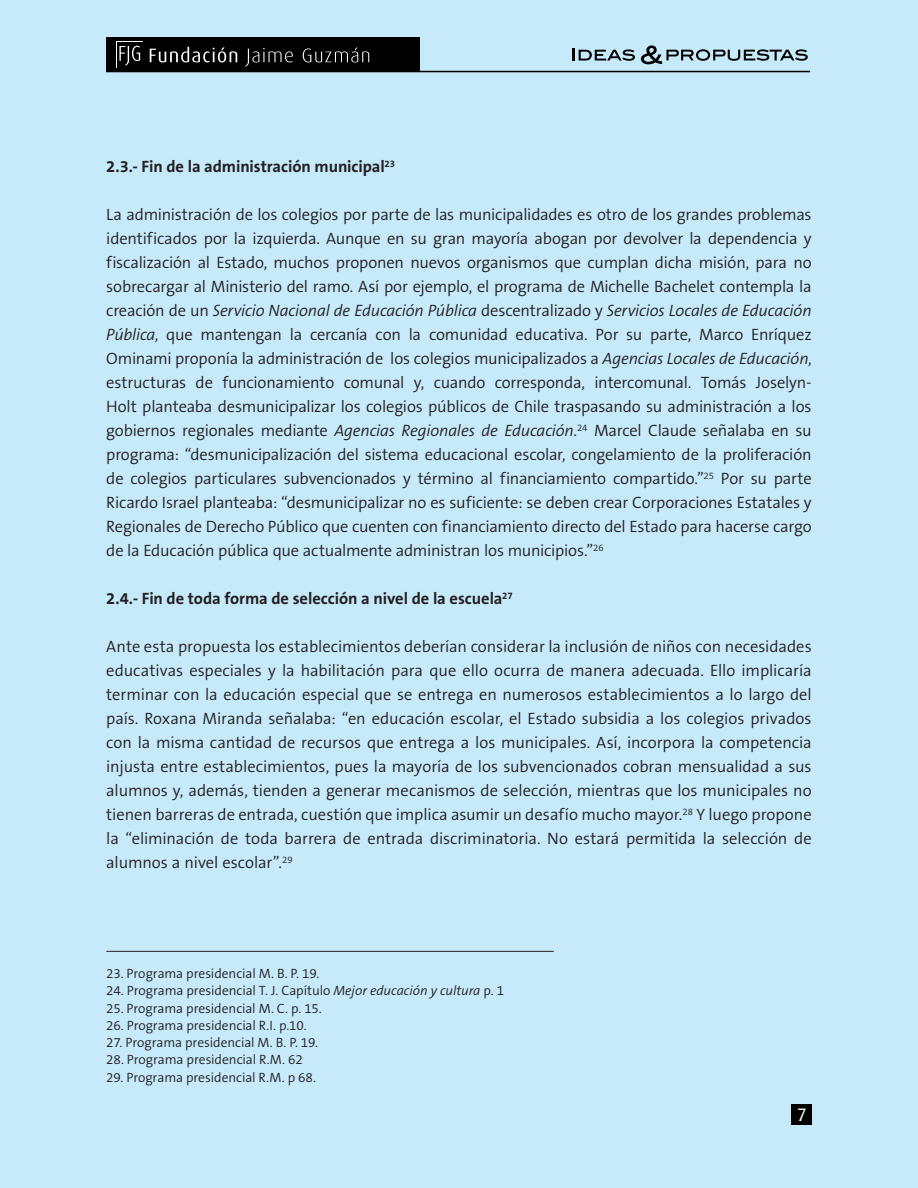
<style>
.page{position:relative;width:918px;height:1188px;background:#c6eafa}
.page>*{position:absolute;margin:0;border:0;box-sizing:border-box;transform-origin:0 0}
.t1{font:18px "Dax";color:#fff}
.t2{font:300 16.5px/24px "The Sans B4";letter-spacing:-.01em;color:#231f20;text-align:justify}
.t3{font:700 16.5px "The Sans B7";letter-spacing:-.005em;color:#231f20}
.t4{font:300 13.5px "The Sans B4";letter-spacing:-.005em;color:#231f20}
.s1{font-style:italic}
</style>
<div class="page">
<svg style="left:573px;top:48px;width:62px;height:13px"></svg>
<svg style="left:641px;top:45px;width:167px;height:19px"></svg>
<hr style="left:106px;top:71px;width:704px;height:1px;background:#000">
<div style="left:106px;top:37px;width:313px;height:35px;background:#000"></div>
<svg style="left:116px;top:41px;width:27px;height:27px"></svg>
<div style="left:117px;top:42px;width:26px;height:25px;background:#000"></div>
<svg style="left:119px;top:46px;width:21px;height:20px"></svg>
<svg style="left:150px;top:47px;width:219px;height:20px"></svg>
<div style="left:792px;top:1104px;width:20px;height:20px;background:#000"></div>
<hr style="left:106px;top:951px;width:448px;height:1px;background:#231f20">
<p class="t3" style="left:106px;top:158px;width:290px">2.3.- Fin de la administración municipal<sup>23</sup></p>
<p class="t2" style="left:106px;top:203px;width:707px">La administración de los colegios por parte de las municipalidades es otro de los grandes problemas identificados por la izquierda. Aunque en su gran mayoría abogan por devolver la dependencia y fiscalización al Estado, muchos proponen nuevos organismos que cumplan dicha misión, para no sobrecargar al Ministerio del ramo. Así por ejemplo, el programa de Michelle Bachelet contempla la creación de un <span class="s1">Servicio Nacional de Educación Pública</span> descentralizado y <span class="s1">Servicios Locales de Educación Pública</span>, que mantengan la cercanía con la comunidad educativa. Por su parte, Marco Enríquez Ominami proponía la administración de los colegios municipalizados a <span class="s1">Agencias Locales de Educación</span>, estructuras de funcionamiento comunal y, cuando corresponda, intercomunal. Tomás Joselyn-Holt planteaba desmunicipalizar los colegios públicos de Chile traspasando su administración a los gobiernos regionales mediante <span class="s1">Agencias Regionales de Educación</span>.<sup>24</sup> Marcel Claude señalaba en su programa: “desmunicipalización del sistema educacional escolar, congelamiento de la proliferación de colegios particulares subvencionados y término al financiamiento compartido.”<sup>25</sup> Por su parte Ricardo Israel planteaba: “desmunicipalizar no es suficiente: se deben crear Corporaciones Estatales y Regionales de Derecho Público que cuenten con financiamiento directo del Estado para hacerse cargo de la Educación pública que actualmente administran los municipios.”<sup>26</sup></p>
<p class="t3" style="left:106px;top:590px;width:408px">2.4.- Fin de toda forma de selección a nivel de la escuela<sup>27</sup></p>
<p class="t2" style="left:106px;top:635px;width:707px">Ante esta propuesta los establecimientos deberían considerar la inclusión de niños con necesidades educativas especiales y la habilitación para que ello ocurra de manera adecuada. Ello implicaría terminar con la educación especial que se entrega en numerosos establecimientos a lo largo del país. Roxana Miranda señalaba: “en educación escolar, el Estado subsidia a los colegios privados con la misma cantidad de recursos que entrega a los municipales. Así, incorpora la competencia injusta entre establecimientos, pues la mayoría de los subvencionados cobran mensualidad a sus alumnos y, además, tienden a generar mecanismos de selección, mientras que los municipales no tienen barreras de entrada, cuestión que implica asumir un desafío mucho mayor.<sup>28</sup> Y luego propone la “eliminación de toda barrera de entrada discriminatoria. No estará permitida la selección de alumnos a nivel escolar”.<sup>29</sup></p>
<p class="t4" style="left:106px;top:967px;width:215px">23. Programa presidencial M. B. P. 19.</p>
<p class="t4" style="left:106px;top:984px;width:399px">24. Programa presidencial T. J. Capítulo <span class="s1">Mejor educación y cultura</span> p. 1</p>
<p class="t4" style="left:106px;top:1001px;width:217px">25. Programa presidencial M. C. p. 15.</p>
<p class="t4" style="left:106px;top:1018px;width:202px">26. Programa presidencial R.I. p.10.</p>
<p class="t4" style="left:106px;top:1036px;width:213px">27. Programa presidencial M. B. P. 19.</p>
<p class="t4" style="left:106px;top:1053px;width:198px">28. Programa presidencial R.M. 62</p>
<p class="t4" style="left:106px;top:1070px;width:211px">29. Programa presidencial R.M. p 68.</p>
<p class="t1" style="left:797px;top:1104px;width:11px">7</p>
</div>
